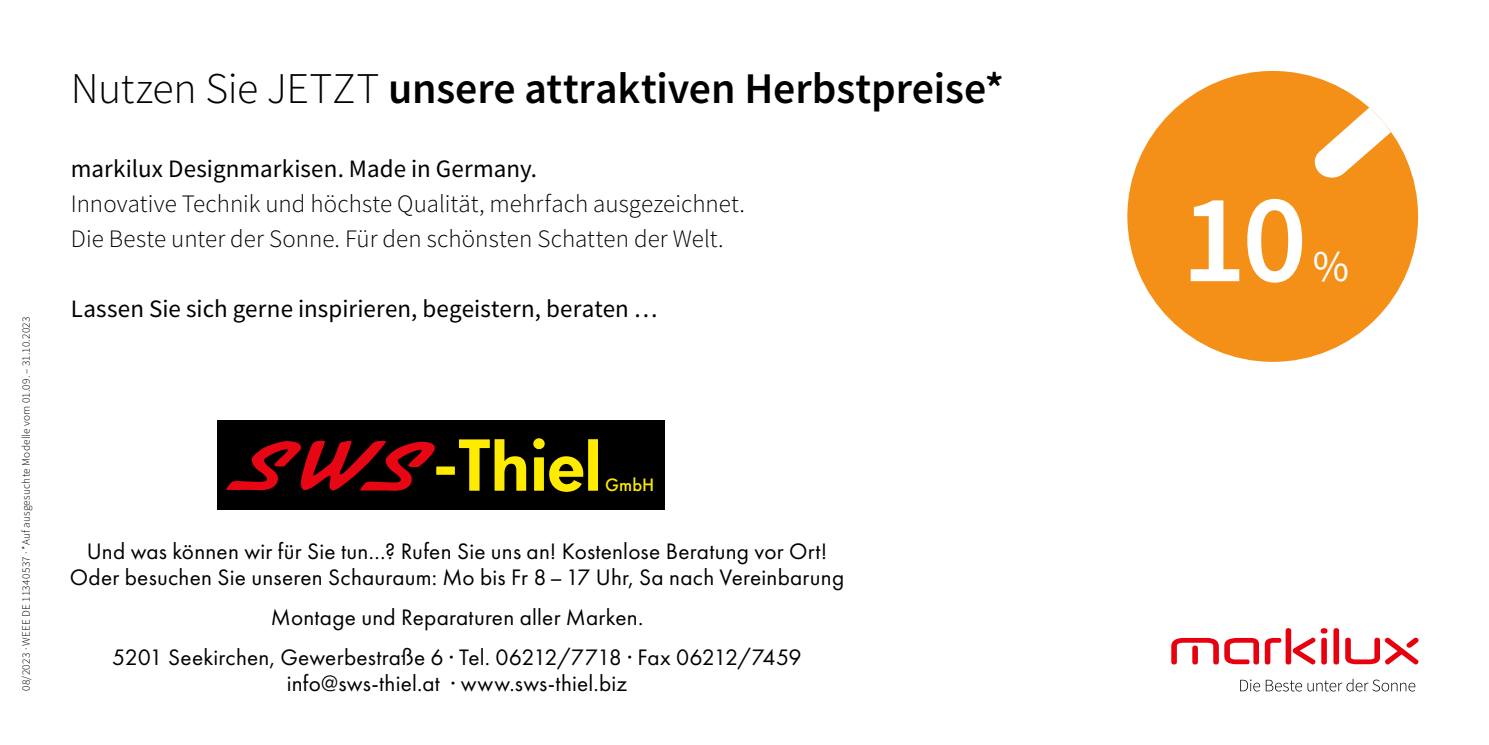
<style>
.page{position:relative;width:1489px;height:745px;background:#fff}
.page>*{position:absolute;margin:0;border:0;box-sizing:border-box;transform-origin:0 0}
.t1{font:600 127px "Source Sans Pro";color:#fff}
.t2{font:44px "Source Sans Pro";color:#fff}
.t3{font:600 43.75px "Source Sans Pro";letter-spacing:-.005em;color:#000}
.t4{font:300 25px/35px "Source Sans Pro";color:#000}
.t5{font:25px "Source Sans Pro";letter-spacing:.005em;color:#000}
.t6{font:23.25px/25.5px "Futura PT";letter-spacing:.01em;color:#000;text-align:center}
.t7{font:500 18.75px "Futura PT";color:#fae800}
.t8{font:300 11.25px "Source Sans Pro";letter-spacing:.02em;color:#000}
.s1{font-weight:300}
</style>
<div class="page">
<svg style="left:1240px;top:679px;width:19px;height:12px"></svg>
<svg style="left:1265px;top:679px;width:36px;height:12px"></svg>
<svg style="left:1307px;top:678px;width:72px;height:13px"></svg>
<svg style="left:1381px;top:682px;width:7px;height:9px"></svg>
<svg style="left:1391px;top:682px;width:24px;height:9px"></svg>
<svg style="left:1224px;top:637px;width:34px;height:27px"></svg>
<svg style="left:1264px;top:637px;width:17px;height:27px"></svg>
<svg style="left:1292px;top:637px;width:23px;height:27px"></svg>
<div style="left:1333px;top:627px;width:5px;height:37px;background:#e7000e;border-radius:3px"></div>
<div style="left:1285px;top:627px;width:6px;height:37px;background:#e7000e;border-radius:3px"></div>
<svg style="left:1171px;top:637px;width:47px;height:27px"></svg>
<div style="left:1192px;top:645px;width:5px;height:19px;background:#e7000e;border-radius:3px"></div>
<svg style="left:1320px;top:627px;width:7px;height:6px"></svg>
<div style="left:1321px;top:637px;width:5px;height:27px;background:#e7000e;border-radius:3px"></div>
<svg style="left:1345px;top:637px;width:73px;height:27px"></svg>
<div style="left:1127px;top:71px;width:290px;height:290px;background:#f48f17;border-radius:50%"></div>
<svg style="left:1314px;top:108px;width:76px;height:69px"></svg>
<div style="left:217px;top:420px;width:448px;height:89px;background:#000"></div>
<svg style="left:226px;top:439px;width:300px;height:51px"></svg>
<svg style="left:533px;top:438px;width:65px;height:53px"></svg>
<p class="t8" style="left:19px;top:690px;width:376px;rotate:-90deg">08/2023 · WEEE DE 11340537 · *Auf ausgesuchte Modelle vom 01.09. – 31.10.2023</p>
<h3 class="t3" style="left:71px;top:60px;width:934px"><span class="s1">Nutzen Sie JETZT</span> unsere attraktiven Herbstpreise*</h3>
<p class="t5" style="left:71px;top:152px;width:468px">markilux Designmarkisen. Made in Germany.</p>
<p class="t4" style="left:71px;top:186px;width:675px">Innovative Technik und höchste Qualität, mehrfach ausgezeichnet.<br>Die Beste unter der Sonne. Für den schönsten Schatten der Welt.</p>
<p class="t5" style="left:71px;top:292px;width:588px">Lassen Sie sich gerne inspirieren, begeistern, beraten …</p>
<p class="t7" style="left:605px;top:473px;width:51px">GmbH</p>
<p class="t6" style="left:70px;top:538px;width:776px">Und was können wir für Sie tun…? Rufen Sie uns an! Kostenlose Beratung vor Ort!<br>Oder besuchen Sie unseren Schauraum: Mo bis Fr 8–17 Uhr, Sa nach Vereinbarung</p>
<p class="t6" style="left:112px;top:596px;width:691px;line-height:40.2px">Montage und Reparaturen aller Marken.<br>5201 Seekirchen, Gewerbestraße 6 · Tel. 06212/7718 · Fax 06212/7459</p>
<p class="t6" style="left:287px;top:669px;width:342px">info@sws-thiel.at · www.sws-thiel.biz</p>
<h1 class="t1" style="left:1181px;top:155px;width:127px">10</h1>
<h2 class="t2" style="left:1312px;top:238px;width:38px">%</h2>
</div>
